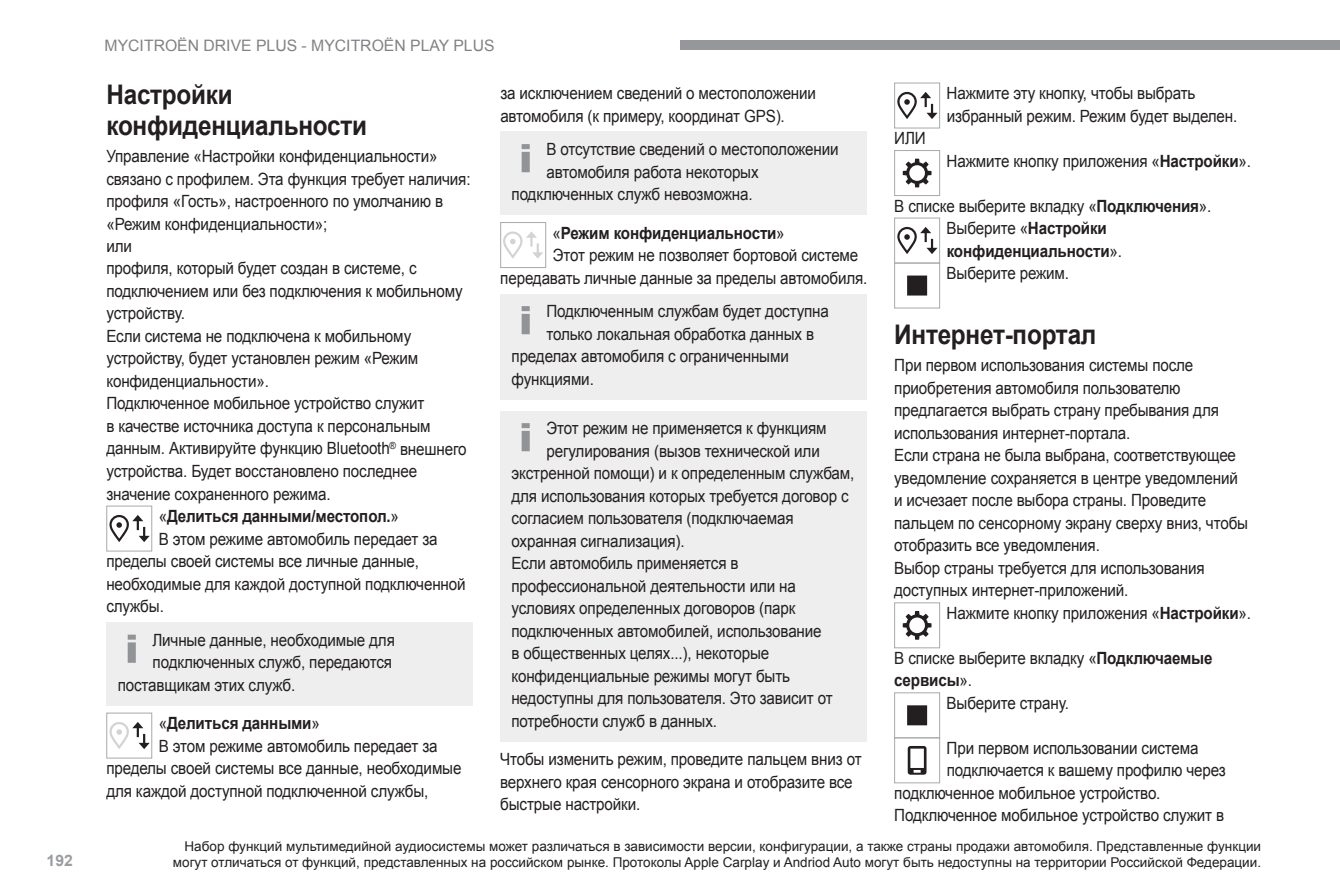
<style>
.page{position:relative;width:1340px;height:893px;background:#fff}
.page>*{position:absolute;margin:0;border:0;box-sizing:border-box;transform-origin:0 0}
.t1{font:700 27px/31.5px "Arial";letter-spacing:-.01em;color:#231f20;scale:.9 1}
.t2{font:16.88px/22.5px "Arial";letter-spacing:-.01em;color:#231f20;scale:.9 1}
.t3{font:700 16.88px "Arial";letter-spacing:-.01em;color:#231f20;scale:.9 1}
.t4{font:15.75px "Arial";color:#808285}
.t5{font:700 15.75px "Arial";color:#9b9da0}
.t6{font:13.5px/15.8px "Arial";color:#231f20;text-align:right}
.s1{font-weight:400}
.s2{font-weight:700}
</style>
<div class="page">
<div style="left:681px;top:40px;width:658px;height:10px;background:#95979a"></div>
<div style="left:106px;top:622px;width:367px;height:84px;background:#eeeeef"></div>
<svg style="left:109px;top:515px;width:41px;height:27px"></svg>
<div style="left:106px;top:506px;width:46px;height:45px;border:1px solid #a7a9ac"></div>
<svg style="left:128px;top:635px;width:8px;height:28px"></svg>
<svg style="left:109px;top:722px;width:41px;height:27px"></svg>
<div style="left:106px;top:713px;width:46px;height:45px;border:1px solid #a7a9ac"></div>
<div style="left:500px;top:132px;width:367px;height:83px;background:#eeeeef"></div>
<div style="left:500px;top:294px;width:367px;height:106px;background:#eeeeef"></div>
<div style="left:500px;top:411px;width:367px;height:151px;background:#eeeeef"></div>
<div style="left:500px;top:546px;width:367px;height:196px;background:#eeeeef"></div>
<svg style="left:521px;top:144px;width:9px;height:28px"></svg>
<svg style="left:503px;top:231px;width:40px;height:28px"></svg>
<div style="left:500px;top:222px;width:46px;height:46px;border:1px solid #a7a9ac"></div>
<svg style="left:521px;top:306px;width:9px;height:28px"></svg>
<svg style="left:521px;top:423px;width:9px;height:28px"></svg>
<svg style="left:897px;top:92px;width:40px;height:27px"></svg>
<div style="left:894px;top:83px;width:46px;height:45px;border:1px solid #a7a9ac"></div>
<svg style="left:902px;top:159px;width:29px;height:28px"></svg>
<div style="left:894px;top:150px;width:46px;height:46px;border:1px solid #a7a9ac"></div>
<svg style="left:897px;top:227px;width:40px;height:27px"></svg>
<div style="left:894px;top:218px;width:46px;height:45px;border:1px solid #a7a9ac"></div>
<div style="left:907px;top:276px;width:19px;height:19px;background:#231f20"></div>
<div style="left:907px;top:276px;width:20px;height:20px;border:2px solid #231f20"></div>
<div style="left:894px;top:263px;width:46px;height:45px;border:1px solid #a7a9ac"></div>
<svg style="left:902px;top:611px;width:29px;height:29px"></svg>
<div style="left:894px;top:602px;width:46px;height:46px;border:1px solid #a7a9ac"></div>
<div style="left:907px;top:706px;width:19px;height:18px;background:#231f20"></div>
<div style="left:907px;top:705px;width:20px;height:20px;border:2px solid #231f20"></div>
<div style="left:894px;top:692px;width:46px;height:46px;border:1px solid #a7a9ac"></div>
<svg style="left:907px;top:746px;width:19px;height:29px"></svg>
<div style="left:894px;top:737px;width:46px;height:46px;border:1px solid #a7a9ac"></div>
<p class="t5" style="left:47px;top:850px;width:28px">192</p>
<p class="t4" style="left:105px;top:35px;width:391px">MYCITROËN DRIVE PLUS - MYCITROËN PLAY PLUS</p>
<h1 class="t1" style="left:106px;top:79px;width:291px">Настройки конфиденциальности</h1>
<p class="t2" style="left:106px;top:145px;width:369px">Управление «Настройки конфиденциальности»</p>
<p class="t2" style="left:106px;top:167px;width:406px">связано с профилем. Эта функция требует наличия:</p>
<p class="t2" style="left:106px;top:190px;width:376px">профиля «Гость», настроенного по умолчанию в</p>
<p class="t2" style="left:106px;top:212px;width:247px">«Режим конфиденциальности»;</p>
<p class="t2" style="left:106px;top:235px;width:30px">или</p>
<p class="t2" style="left:106px;top:257px;width:346px">профиля, который будет создан в системе, с</p>
<p class="t2" style="left:106px;top:280px;width:397px">подключением или без подключения к мобильному</p>
<p class="t2" style="left:106px;top:302px;width:89px">устройству.</p>
<p class="t2" style="left:106px;top:325px;width:340px">Если система не подключена к мобильному</p>
<p class="t2" style="left:106px;top:347px;width:348px">устройству, будет установлен режим «Режим</p>
<p class="t2" style="left:106px;top:370px;width:182px">конфиденциальности».</p>
<p class="t2" style="left:106px;top:392px;width:355px">Подключенное мобильное устройство служит</p>
<p class="t2" style="left:106px;top:415px;width:362px">в качестве источника доступа к персональным</p>
<p class="t2" style="left:106px;top:437px;width:402px">данным. Активируйте функцию Bluetooth<sup>®</sup> внешнего</p>
<p class="t2" style="left:106px;top:460px;width:347px">устройства. Будет восстановлено последнее</p>
<p class="t2" style="left:106px;top:482px;width:251px">значение сохраненного режима.</p>
<p class="t3" style="left:159px;top:505px;width:268px"><span class="s1">«</span>Делиться данными/местопол.<span class="s1">»</span></p>
<p class="t2" style="left:159px;top:527px;width:311px">В этом режиме автомобиль передает за</p>
<p class="t2" style="left:106px;top:550px;width:349px">пределы своей системы все личные данные,</p>
<p class="t2" style="left:106px;top:572px;width:400px">необходимые для каждой доступной подключенной</p>
<p class="t2" style="left:106px;top:595px;width:65px">службы.</p>
<p class="t2" style="left:152px;top:629px;width:271px">Личные данные, необходимые для</p>
<p class="t2" style="left:153px;top:651px;width:268px">подключенных служб, передаются</p>
<p class="t2" style="left:118px;top:674px;width:199px">поставщикам этих служб.</p>
<p class="t3" style="left:159px;top:712px;width:180px"><span class="s1">«</span>Делиться данными<span class="s1">»</span></p>
<p class="t2" style="left:159px;top:734px;width:311px">В этом режиме автомобиль передает за</p>
<p class="t2" style="left:106px;top:757px;width:396px">пределы своей системы все данные, необходимые</p>
<p class="t2" style="left:106px;top:779px;width:359px">для каждой доступной подключенной службы,</p>
<p class="t2" style="left:500px;top:82px;width:352px">за исключением сведений о местоположении автомобиля (к примеру, координат GPS).</p>
<p class="t2" style="left:546px;top:138px;width:326px">В отсутствие сведений о местоположении</p>
<p class="t2" style="left:546px;top:161px;width:237px">автомобиля работа некоторых</p>
<p class="t2" style="left:511px;top:183px;width:269px">подключенных служб невозможна.</p>
<p class="t3" style="left:552px;top:221px;width:259px"><span class="s1">«</span>Режим конфиденциальности<span class="s1">»</span></p>
<p class="t2" style="left:553px;top:244px;width:341px">Этот режим не позволяет бортовой системе</p>
<p class="t2" style="left:500px;top:266px;width:409px">передавать личные данные за пределы автомобиля.</p>
<p class="t2" style="left:546px;top:300px;width:315px">Подключенным службам будет доступна</p>
<p class="t2" style="left:546px;top:323px;width:299px">только локальная обработка данных в</p>
<p class="t2" style="left:511px;top:345px;width:309px">пределах автомобиля с ограниченными</p>
<p class="t2" style="left:511px;top:368px;width:93px">функциями.</p>
<p class="t2" style="left:546px;top:417px;width:313px">Этот режим не применяется к функциям</p>
<p class="t2" style="left:546px;top:440px;width:305px">регулирования (вызов технической или</p>
<p class="t2" style="left:511px;top:462px;width:382px">экстренной помощи) и к определенным службам,</p>
<p class="t2" style="left:511px;top:485px;width:376px">для использования которых требуется договор с</p>
<p class="t2" style="left:511px;top:507px;width:315px">согласием пользователя (подключаемая</p>
<p class="t2" style="left:511px;top:530px;width:194px">охранная сигнализация).</p>
<p class="t2" style="left:511px;top:552px;width:254px">Если автомобиль применяется в</p>
<p class="t2" style="left:511px;top:575px;width:317px">профессиональной деятельности или на</p>
<p class="t2" style="left:511px;top:597px;width:317px">условиях определенных договоров (парк</p>
<p class="t2" style="left:511px;top:620px;width:346px">подключенных автомобилей, использование</p>
<p class="t2" style="left:511px;top:642px;width:288px">в общественных целях...), некоторые</p>
<p class="t2" style="left:511px;top:665px;width:311px">конфиденциальные режимы могут быть</p>
<p class="t2" style="left:511px;top:687px;width:358px">недоступны для пользователя. Это зависит от</p>
<p class="t2" style="left:511px;top:710px;width:230px">потребности служб в данных.</p>
<p class="t2" style="left:500px;top:748px;width:403px">Чтобы изменить режим, проведите пальцем вниз от верхнего края сенсорного экрана и отобразите все быстрые настройки.</p>
<p class="t2" style="left:894px;top:127px;width:37px">ИЛИ</p>
<p class="t2" style="left:946px;top:82px;width:324px">Нажмите эту кнопку, чтобы выбрать избранный режим. Режим будет выделен.</p>
<p class="t2" style="left:946px;top:150px;width:340px">Нажмите кнопку приложения «<span class="s2">Настройки</span>».</p>
<p class="t2" style="left:946px;top:195px;width:296px;text-indent:-52px">В списке выберите вкладку «<span class="s2">Подключения</span>».<br>Выберите «<span class="s2">Настройки конфиденциальности</span>».<br>Выберите режим.</p>
<h1 class="t1" style="left:894px;top:320px;width:226px">Интернет-портал</h1>
<p class="t2" style="left:894px;top:354px;width:395px">При первом использования системы после приобретения автомобиля пользователю предлагается выбрать страну пребывания для использования интернет-портала.<br>Если страна не была выбрана, соответствующее уведомление сохраняется в центре уведомлений и исчезает после выбора страны. Проведите пальцем по сенсорному экрану сверху вниз, чтобы отобразить все уведомления.<br>Выбор страны требуется для использования доступных интернет-приложений.</p>
<p class="t2" style="left:946px;top:602px;width:340px">Нажмите кнопку приложения «<span class="s2">Настройки</span>».</p>
<p class="t2" style="left:894px;top:647px;width:355px">В списке выберите вкладку «<span class="s2">Подключаемые</span></p>
<p class="t3" style="left:894px;top:669px;width:88px">сервисы<span class="s1">».</span></p>
<p class="t2" style="left:946px;top:692px;width:137px">Выберите страну.</p>
<p class="t2" style="left:946px;top:737px;width:281px">При первом использовании система</p>
<p class="t2" style="left:946px;top:759px;width:311px">подключается к вашему профилю через</p>
<p class="t2" style="left:894px;top:782px;width:297px">подключенное мобильное устройство.</p>
<p class="t2" style="left:894px;top:804px;width:368px">Подключенное мобильное устройство служит в</p>
<p class="t6" style="left:173px;top:839px;width:1089px">Набор функций мультимедийной аудиосистемы может различаться в зависимости версии, конфигурации, а также страны продажи автомобиля. Представленные функции могут отличаться от функций, представленных на российском рынке. Протоколы Apple Carplay и Andriod Auto могут быть недоступны на территории Российской Федерации.</p>
</div>
